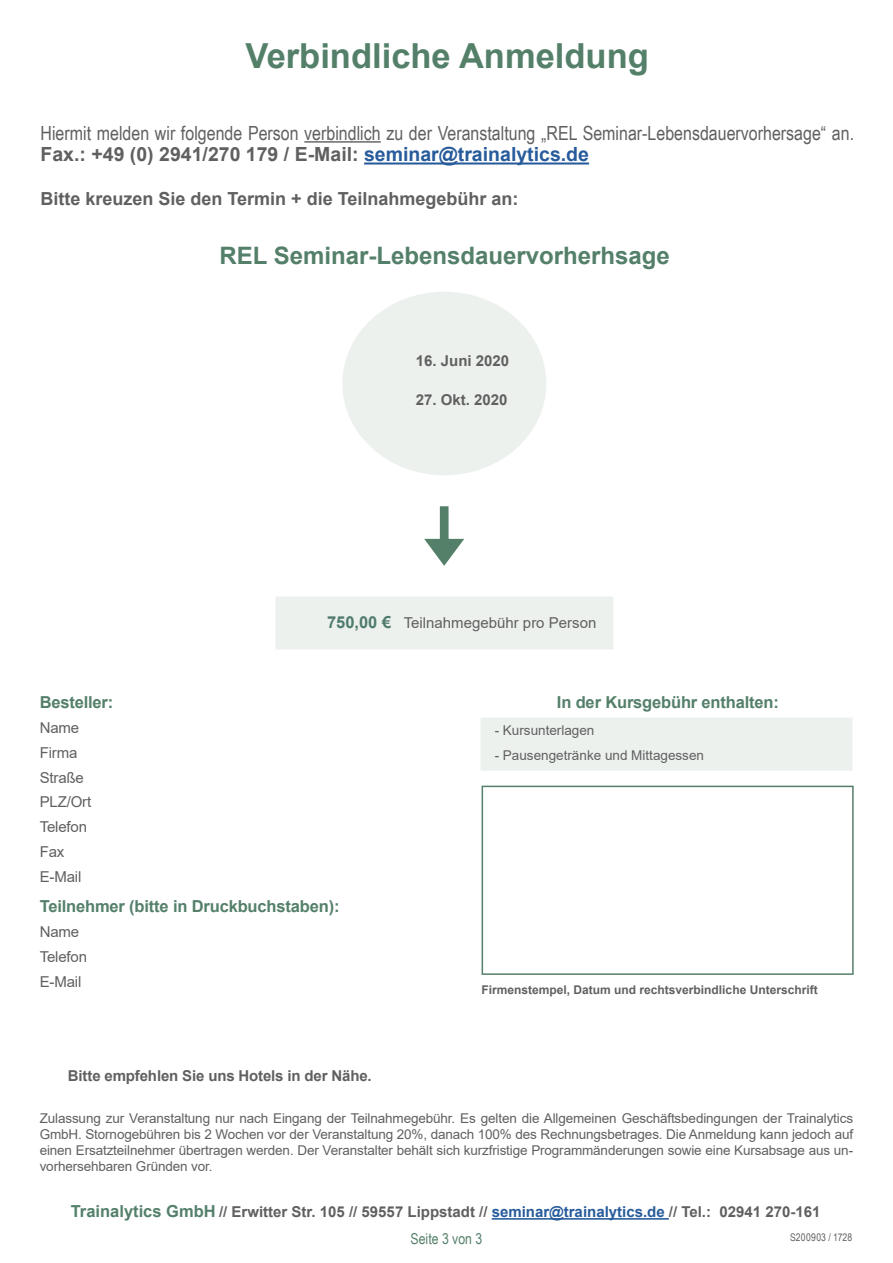
<style>
.page{position:relative;width:893px;height:1263px;background:#fff}
.page>*{position:absolute;margin:0;border:0;box-sizing:border-box;transform-origin:0 0}
.t1{font:700 34.5px "Arial";color:#54806a}
.t2{font:700 24px "Arial";color:#54806a}
.t3{font:19.5px "Arial Narrow";color:#616060}
.t4{font:700 19.5px "Arial";color:#616060}
.t5{font:700 18px "Arial";color:#616060}
.t6{font:700 16.5px "Arial";letter-spacing:-.01em;color:#54806a}
.t7{font:700 15px "Arial";color:#616060}
.t8{font:15px/24.8px "Arial";letter-spacing:-.01em;color:#616060}
.t9{font:15px "Arial Narrow";color:#54806a}
.t10{font:13.5px/16.2px "Arial";letter-spacing:-.01em;color:#616060;text-align:justify}
.t11{font:700 12px "Arial";color:#616060}
.t12{font:10.5px "Arial Narrow";letter-spacing:.015em;color:#616060}
.s1{color:#275b9b}
.s2{font-weight:700;font-size:16.5px;color:#4f7b6d}
.s3{font-size:16.5px;color:#54806a}
</style>
<div class="page">
<hr style="left:304px;top:141px;width:77px;height:2px;background:#616060">
<hr style="left:364px;top:162px;width:225px;height:3px;background:#275b9b">
<hr style="left:492px;top:1218px;width:177px;height:2px;background:#275b9b">
<div style="left:480px;top:718px;width:373px;height:53px;background:#ecf1ee"></div>
<div style="left:482px;top:786px;width:372px;height:189px;background:#fff;border:2px solid #54806a"></div>
<svg style="left:424px;top:506px;width:40px;height:60px"></svg>
<div style="left:275px;top:596px;width:338px;height:53px;background:#ecf1ee"></div>
<div style="left:344px;top:293px;width:201px;height:181px;background:#ecf1ee;border-radius:50%"></div>
<h1 class="t1" style="left:246px;top:32px;width:405px">Verbindliche Anmeldung</h1>
<h3 class="t3" style="left:41px;top:119px;width:815px">Hiermit melden wir folgende Person verbindlich zu der Veranstaltung „REL Seminar-Lebensdauervorhersage“ an.</h3>
<h3 class="t4" style="left:41px;top:141px;width:550px">Fax.: +49 (0) 2941/270 179 / E-Mail: <span class="s1">seminar@trainalytics.de</span></h3>
<h3 class="t5" style="left:41px;top:186px;width:479px">Bitte kreuzen Sie den Termin + die Teilnahmegebühr an:</h3>
<h2 class="t2" style="left:220px;top:239px;width:452px">REL Seminar-Lebensdauervorherhsage</h2>
<p class="t7" style="left:416px;top:351px;width:95px">16. Juni 2020</p>
<p class="t7" style="left:416px;top:390px;width:93px">27. Okt. 2020</p>
<p class="t8" style="left:327px;top:610px;width:271px"><span class="s2">750,00 €</span> Teilnahmegebühr pro Person</p>
<p class="t6" style="left:40px;top:691px;width:75px">Besteller:</p>
<p class="t8" style="left:40px;top:715px;width:53px">Name<br>Firma<br>Straße<br>PLZ/Ort<br>Telefon<br>Fax<br>E-Mail</p>
<p class="t6" style="left:40px;top:895px;width:301px">Teilnehmer (bitte in Druckbuchstaben):</p>
<p class="t8" style="left:40px;top:919px;width:49px">Name<br>Telefon<br>E-Mail</p>
<p class="t7" style="left:68px;top:1066px;width:305px">Bitte empfehlen Sie uns Hotels in der Nähe.</p>
<p class="t6" style="left:557px;top:691px;width:223px">In der Kursgebühr enthalten:</p>
<p class="t10" style="left:495px;top:722px;width:101px">- Kursunterlagen</p>
<p class="t10" style="left:495px;top:747px;width:211px">- Pausengetränke und Mittagessen</p>
<p class="t11" style="left:482px;top:981px;width:338px">Firmenstempel, Datum und rechtsverbindliche Unterschrift</p>
<p class="t10" style="left:40px;top:1110px;width:815px">Zulassung zur Veranstaltung nur nach Eingang der Teilnahmegebühr. Es gelten die Allgemeinen Geschäftsbedingungen der Trainalytics GmbH. Stornogebühren bis 2 Wochen vor der Veranstaltung 20%, danach 100% des Rechnungsbetrages. Die Anmeldung kann jedoch auf einen Ersatzteilnehmer übertragen werden. Der Veranstalter behält sich kurzfristige Programmänderungen sowie eine Kursabsage aus un&shy;vorhersehbaren Gründen vor.</p>
<p class="t7" style="left:71px;top:1201px;width:751px"><span class="s3">Trainalytics GmbH</span> // Erwitter Str. 105 // 59557 Lippstadt // <span class="s1">seminar@trainalytics.de</span> // Tel.: 02941 270-161</p>
<p class="t9" style="left:411px;top:1227px;width:73px">Seite 3 von 3</p>
<p class="t12" style="left:790px;top:1229px;width:64px">S200903 / 1728</p>
</div>
